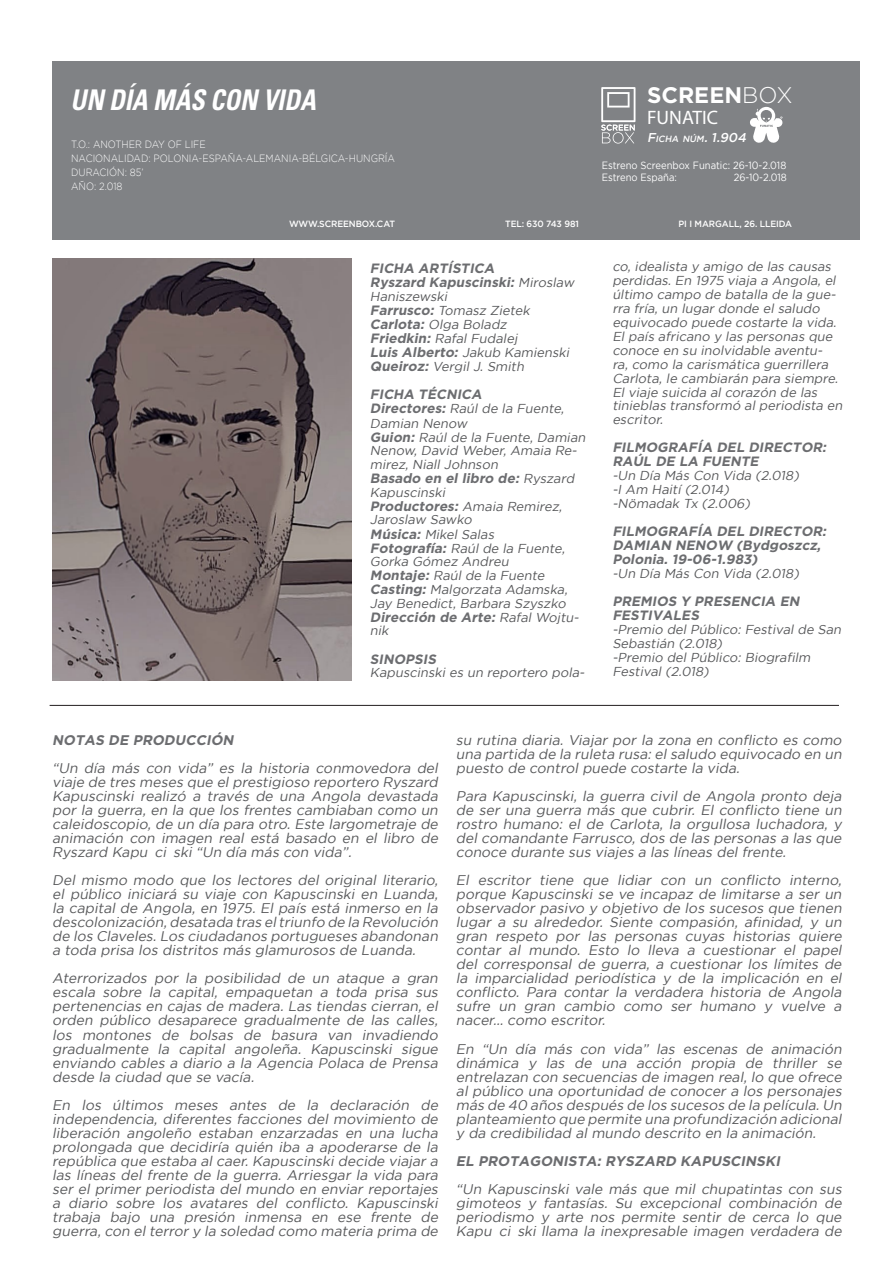
<style>
.page{position:relative;width:893px;height:1263px;background:#fff}
.page>*{position:absolute;margin:0;border:0;box-sizing:border-box;transform-origin:0 0}
.t1{font:italic 700 condensed 28.5px "Univers LT Std";color:#fff;scale:.9 1}
.t2{font:700 22.5px "Gotham";color:#fff}
.t3{font:19.5px "Myriad Pro";color:#fff}
.Normal__Web_26{font:italic 13.95px/14.1px "Gotham";color:#57585a;text-align:justify}
.Normal__Web_26-2{font:italic 700 13.95px "Gotham";color:#6c6d70}
.t4{font:italic 700 13.5px/14px "Gotham";color:#6c6d70}
.t5{font:italic 12.9px/14px "Gotham";color:#57585a}
.t6{font:italic 500 12.75px "Gotham";color:#fff}
.t7{font:300 10.5px "Gotham";color:#fff;scale:.9 1}
.t8{font:10.5px "Gotham";color:#fff;scale:.9 1}
.t9{font:500 9px "Gotham";letter-spacing:-.01em;color:#fff}
.s1{font-weight:300}
.s2{font-size:8.85px}
.s3{font-weight:400;font-size:12.9px;color:#57585a}
.s4{font-weight:700;font-size:13.5px;color:#6c6d70}
</style>
<div class="page">
<div style="left:52px;top:61px;width:807px;height:178px;background:#808285"></div>
<img style="left:52px;top:259px;width:300px;height:422px">
<svg style="left:601px;top:87px;width:34px;height:57px"></svg>
<svg style="left:750px;top:107px;width:32px;height:36px"></svg>
<hr style="left:50px;top:705px;width:789px;height:1px;background:#231f20">
<p class="t1" style="left:71px;top:83px;width:274px">UN DÍA MÁS CON VIDA</p>
<p class="t2" style="left:647px;top:82px;width:147px">SCREEN<span class="s1">BOX</span></p>
<p class="t3" style="left:647px;top:106px;width:73px">FUNATIC</p>
<p class="t6" style="left:647px;top:131px;width:103px">F<span class="s2">ICHA NÚM</span>. 1.904</p>
<p class="t8" style="left:602px;top:160px;width:207px">Estreno Screenbox Funatic: 26-10-2.018</p>
<p class="t8" style="left:602px;top:172px;width:85px">Estreno España:</p>
<p class="t8" style="left:734px;top:172px;width:61px">26-10-2.018</p>
<p class="t7" style="left:71px;top:138px;width:151px">T.O.: ANOTHER DAY OF LIFE</p>
<p class="t7" style="left:71px;top:152px;width:361px">NACIONALIDAD: POLONIA-ESPAÑA-ALEMANIA-BÉLGICA-HUNGRÍA</p>
<p class="t7" style="left:71px;top:166px;width:82px">DURACIÓN: 85’</p>
<p class="t7" style="left:71px;top:180px;width:59px">AÑO: 2.018</p>
<p class="t9" style="left:289px;top:218px;width:107px">WWW.SCREENBOX.CAT</p>
<p class="t9" style="left:505px;top:218px;width:75px">TEL: 630 743 981</p>
<p class="t9" style="left:678px;top:218px;width:115px">PI I MARGALL, 26. LLEIDA</p>
<p class="t5" style="left:612px;top:259px;width:234px">co, idealista y amigo de las causas perdidas. En 1975 viaja a Angola, el último campo de batalla de la gue&shy;rra fría, un lugar donde el saludo equivocado puede costarte la vida.<br>El país africano y las personas que conoce en su inolvidable aventu&shy;ra, como la carismática guerrillera<br>Carlota, le cambiarán para siempre.<br>El viaje suicida al corazón de las tinieblas transformó al periodista en escritor.</p>
<p class="t4" style="left:612px;top:440px;width:218px">FILMOGRAFÍA DEL DIRECTOR:</p>
<p class="t4" style="left:612px;top:454px;width:150px">RAÚL DE LA FUENTE</p>
<p class="t5" style="left:612px;top:468px;width:191px">-Un Día Más Con Vida (2.018)</p>
<p class="t5" style="left:612px;top:482px;width:121px">-I Am Haití (2.014)</p>
<p class="t5" style="left:612px;top:496px;width:142px">-Nömadak Tx (2.006)</p>
<p class="t4" style="left:612px;top:524px;width:218px">FILMOGRAFÍA DEL DIRECTOR:</p>
<p class="t4" style="left:612px;top:538px;width:213px">DAMIAN NENOW (Bydgoszcz,<br>Polonia. 19-06-1.983)</p>
<p class="t5" style="left:612px;top:566px;width:191px">-Un Día Más Con Vida (2.018)</p>
<p class="t4" style="left:612px;top:594px;width:191px">PREMIOS Y PRESENCIA EN<br>FESTIVALES</p>
<p class="t5" style="left:612px;top:622px;width:233px">-Premio del Público: Festival de San<br>Sebastián (2.018)</p>
<p class="t5" style="left:612px;top:650px;width:202px">-Premio del Público: Biografilm<br>Festival (2.018)</p>
<p class="t4" style="left:370px;top:261px;width:129px">FICHA ARTÍSTICA</p>
<p class="t4" style="left:370px;top:275px;width:208px">Ryszard Kapuscinski: <span class="s3">Miroslaw</span></p>
<p class="t5" style="left:370px;top:289px;width:81px">Haniszewski</p>
<p class="t5" style="left:370px;top:303px;width:164px"><span class="s4">Farrusco:</span> Tomasz Zietek</p>
<p class="t5" style="left:370px;top:317px;width:141px"><span class="s4">Carlota:</span> Olga Boladz</p>
<p class="t5" style="left:370px;top:331px;width:149px"><span class="s4">Friedkin:</span> Rafal Fudalej</p>
<p class="t5" style="left:370px;top:345px;width:203px"><span class="s4">Luis Alberto:</span> Jakub Kamienski</p>
<p class="t5" style="left:370px;top:359px;width:158px"><span class="s4">Queiroz:</span> Vergil J. Smith</p>
<p class="t4" style="left:370px;top:387px;width:116px">FICHA TÉCNICA</p>
<p class="t5" style="left:370px;top:402px;width:198px"><span class="s4">Directores:</span> Raúl de la Fuente,<br>Damian Nenow</p>
<p class="t5" style="left:370px;top:430px;width:219px"><span class="s4">Guion:</span> Raúl de la Fuente, Damian<br>Nenow, David Weber, Amaia Re&shy;mirez, Niall Johnson</p>
<p class="t4" style="left:370px;top:471px;width:208px">Basado en el libro de: <span class="s3">Ryszard</span></p>
<p class="t5" style="left:370px;top:485px;width:79px">Kapuscinski</p>
<p class="t5" style="left:370px;top:499px;width:196px;line-height:13.5px"><span class="s4">Productores:</span> Amaia Remirez,<br>Jaroslaw Sawko</p>
<p class="t5" style="left:370px;top:527px;width:128px"><span class="s4">Música:</span> Mikel Salas</p>
<p class="t5" style="left:370px;top:541px;width:199px;line-height:13.5px"><span class="s4">Fotografía:</span> Raúl de la Fuente,<br>Gorka Gómez Andreu</p>
<p class="t5" style="left:370px;top:568px;width:178px"><span class="s4">Montaje:</span> Raúl de la Fuente</p>
<p class="t5" style="left:370px;top:583px;width:202px;line-height:13.5px"><span class="s4">Casting:</span> Malgorzata Adamska,<br>Jay Benedict, Barbara Szyszko</p>
<p class="t4" style="left:370px;top:610px;width:213px">Dirección de Arte: <span class="s3">Rafal Wojtu-</span></p>
<p class="t5" style="left:370px;top:624px;width:23px">nik</p>
<p class="t4" style="left:370px;top:652px;width:70px">SINOPSIS</p>
<p class="t5" style="left:370px;top:665px;width:218px">Kapuscinski es un reportero pola-</p>
<p class="Normal__Web_26-2" style="left:52px;top:732px;width:186px">NOTAS DE PRODUCCIÓN</p>
<p class="Normal__Web_26" style="left:52px;top:761px;width:390px">“Un día más con vida” es la historia conmovedora del viaje de tres meses que el prestigioso reportero Ryszard Kapuscinski realizó a través de una Angola devastada por la guerra, en la que los frentes cambiaban como un caleidoscopio, de un día para otro. Este largometraje de animación con imagen real está basado en el libro de Ryszard Kapuści ski “Un día más con vida”.</p>
<p class="Normal__Web_26" style="left:52px;top:873px;width:390px">Del mismo modo que los lectores del original literario, el público iniciará su viaje con Kapuscinski en Luanda, la capital de Angola, en 1975. El país está inmerso en la descolonización,desatada tras eltriunfo de la Revolución de los Claveles.Los ciudadanos portugueses abandonan a toda prisa los distritos más glamurosos de Luanda.</p>
<p class="Normal__Web_26" style="left:52px;top:971px;width:390px">Aterrorizados por la posibilidad de un ataque a gran escala sobre la capital, empaquetan a toda prisa sus pertenencias en cajas de madera. Las tiendas cierran, el orden público desaparece gradualmente de las calles, los montones de bolsas de basura van invadiendo gradualmente la capital angoleña. Kapuscinski sigue enviando cables a diario a la Agencia Polaca de Prensa desde la ciudad que se vacía.</p>
<p class="Normal__Web_26" style="left:52px;top:1097px;width:390px">En los últimos meses antes de la declaración de independencia, diferentes facciones del movimiento de liberación angoleño estaban enzarzadas en una lucha prolongada que decidiría quién iba a apoderarse de la república que estaba al caer. Kapuscinski decide viajar a las líneas del frente de la guerra. Arriesgar la vida para ser el primer periodista del mundo en enviar reportajes a diario sobre los avatares del conflicto. Kapuscinski trabaja bajo una presión inmensa en ese frente de guerra, con el terror y la soledad como materia prima de</p>
<p class="Normal__Web_26" style="left:456px;top:733px;width:390px">su rutina diaria. Viajar por la zona en conflicto es como una partida de la ruleta rusa: el saludo equivocado en un puesto de control puede costarte la vida.</p>
<p class="Normal__Web_26" style="left:456px;top:789px;width:390px">Para Kapuscinski, la guerra civil de Angola pronto deja de ser una guerra más que cubrir. El conflicto tiene un rostro humano: el de Carlota, la orgullosa luchadora, y del comandante Farrusco, dos de las personas a las que conoce durante sus viajes a las líneas del frente.</p>
<p class="Normal__Web_26" style="left:456px;top:873px;width:390px">El escritor tiene que lidiar con un conflicto interno, porque Kapuscinski se ve incapaz de limitarse a ser un observador pasivo y objetivo de los sucesos que tienen lugar a su alrededor. Siente compasión, afinidad, y un gran respeto por las personas cuyas historias quiere contar al mundo. Esto lo lleva a cuestionar el papel del corresponsal de guerra, a cuestionar los límites de la imparcialidad periodística y de la implicación en el conflicto. Para contar la verdadera historia de Angola sufre un gran cambio como ser humano y vuelve a nacer… como escritor.</p>
<p class="Normal__Web_26" style="left:456px;top:1041px;width:390px">En “Un día más con vida” las escenas de animación dinámica y las de una acción propia de thriller se entrelazan con secuencias de imagen real, lo que ofrece al público una oportunidad de conocer a los personajes más de 40 años después de los sucesos de la película.Un planteamiento que permite una profundización adicional y da credibilidad al mundo descrito en la animación.</p>
<p class="Normal__Web_26-2" style="left:456px;top:1153px;width:328px">EL PROTAGONISTA: RYSZARD KAPUSCINSKI</p>
<p class="Normal__Web_26" style="left:456px;top:1182px;width:390px">“Un Kapuscinski vale más que mil chupatintas con sus gimoteos y fantasías. Su excepcional combinación de periodismo y arte nos permite sentir de cerca lo que Kapuści ski llama la inexpresable imagen verdadera de</p>
</div>
